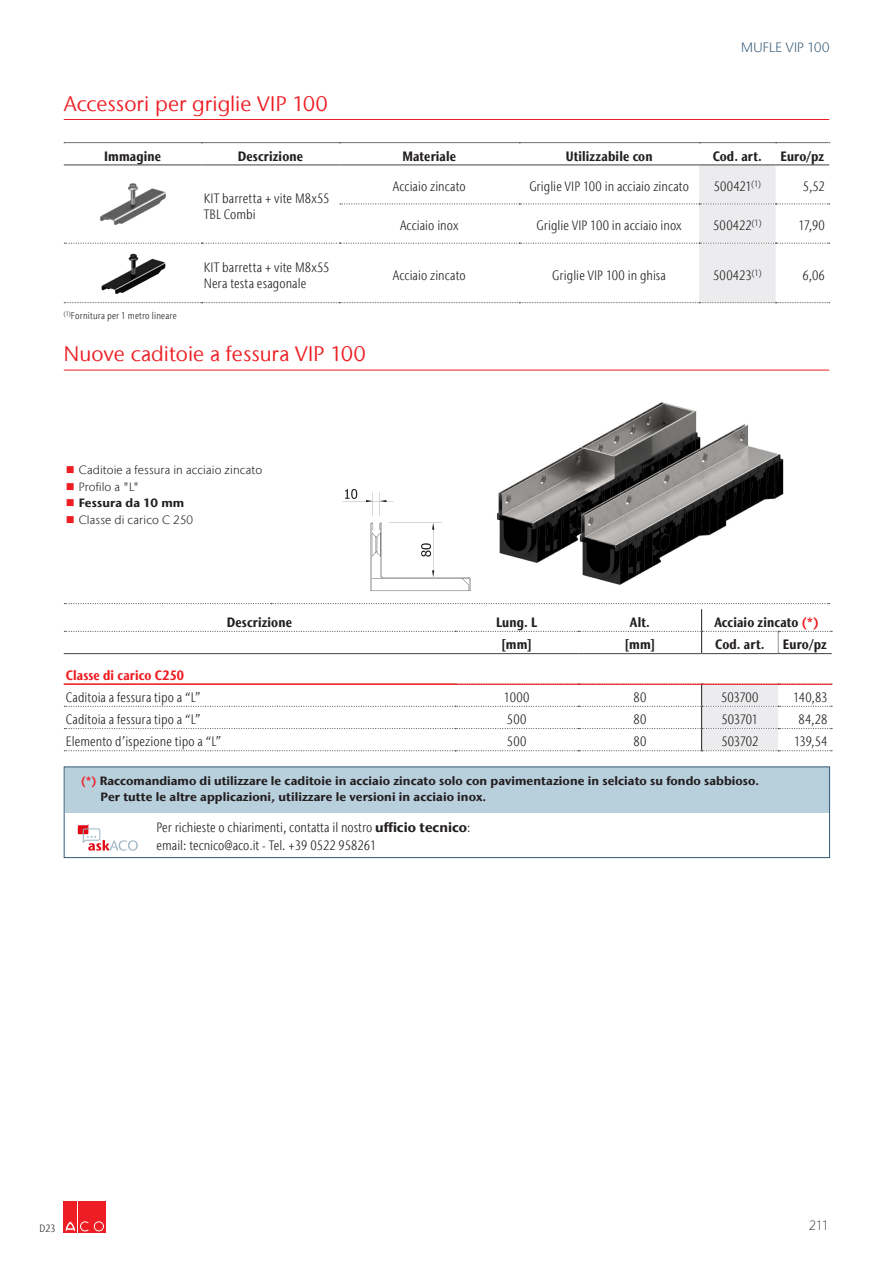
<style>
.page{position:relative;width:893px;height:1263px;background:#fff}
.page>*{position:absolute;margin:0;border:0;box-sizing:border-box;transform-origin:0 0}
.title2_it{font:21px "Stone Sans IIITC Com";letter-spacing:.005em;color:#ee1d23}
.testoTabella_L_it{font:300 condensed 13.5px/16.2px "Stone Sans IIITC Com";letter-spacing:.01em;color:#231f20}
.testoTabella_C_it{font:300 condensed 13.5px "Stone Sans IIITC Com";letter-spacing:.005em;color:#231f20}
.testataTabella_C_it{font:700 condensed 13.5px "Stone Sans IIITC Com";letter-spacing:.01em;color:#231f20}
.Text{font:300 condensed 13.5px "Stone Sans IIITC Com";color:#231f20}
.codice_it{font:300 condensed 13.5px "Stone Sans IIITC Com";letter-spacing:-.005em;color:#231f20}
.testoTabella_R_it{font:300 condensed 13.5px "Stone Sans IIITC Com";letter-spacing:-.01em;color:#231f20}
.raggruppamento_it{font:700 condensed 13.5px "Stone Sans IIITC Com";letter-spacing:.01em;color:#ee1d23}
.testataTabellaL1_it{font:700 condensed 13.5px "Stone Sans IIITC Com";letter-spacing:.01em;color:#231f20}
.t1{font:300 13.5px "Stone Sans IIITC Com";letter-spacing:.02em;color:#335875}
.t2{font:300 13.5px "Stone Sans IIITC Com";color:#57585a}
.Back_Enumeration{font:700 12px "Stone Sans IIITC Com";letter-spacing:.005em;color:#231f20}
.t3{font:300 12px "Stone Sans IIITC Com";letter-spacing:.01em;color:#231f20}
.t4{font:300 condensed 10.5px "Stone Sans IIITC Com";color:#231f20}
.tableNote_it{font:300 condensed 9.75px "Stone Sans IIITC Com";letter-spacing:.015em;color:#231f20}
.s1{color:#ee1d23}
.s2{font-stretch:normal;color:#ee1d23}
.s3{font-stretch:condensed;color:#ee1d23}
.s4{font-weight:700;font-stretch:normal}
</style>
<div class="page">
<div style="left:64px;top:1201px;width:13px;height:32px;background:#ee1d23"></div>
<div style="left:78px;top:1201px;width:13px;height:32px;background:#ee1d23"></div>
<svg style="left:65px;top:1221px;width:24px;height:11px"></svg>
<div style="left:92px;top:1201px;width:13px;height:32px;background:#ee1d23"></div>
<svg style="left:93px;top:1221px;width:11px;height:11px"></svg>
<div style="left:93px;top:1221px;width:12px;height:11px;border:1px solid #ee1d23;border-radius:50%"></div>
<div style="left:95px;top:1223px;width:7px;height:7px;background:#ee1d23;border-radius:50%"></div>
<div style="left:95px;top:1223px;width:7px;height:7px;border:1px solid #ee1d23;border-radius:50%"></div>
<hr style="left:64px;top:119px;width:765px;height:1px;background:#ee1d23">
<hr style="left:64px;top:370px;width:765px;height:1px;background:#ee1d23">
<svg style="left:64px;top:142px;width:766px;height:1px"></svg>
<hr style="left:64px;top:164px;width:138px;height:1px;background:#57585a">
<hr style="left:202px;top:164px;width:137px;height:1px;background:#57585a">
<hr style="left:339px;top:164px;width:180px;height:1px;background:#57585a">
<hr style="left:519px;top:164px;width:180px;height:1px;background:#57585a">
<hr style="left:699px;top:164px;width:77px;height:1px;background:#57585a">
<hr style="left:776px;top:164px;width:53px;height:1px;background:#57585a">
<svg style="left:64px;top:165px;width:766px;height:138px"></svg>
<img style="left:94px;top:180px;width:77px;height:47px">
<img style="left:95px;top:247px;width:75px;height:51px">
<img style="left:343px;top:489px;width:128px;height:102px">
<img style="left:497px;top:401px;width:287px;height:184px">
<svg style="left:64px;top:683px;width:768px;height:68px"></svg>
<svg style="left:64px;top:603px;width:768px;height:50px"></svg>
<hr style="left:64px;top:653px;width:391px;height:1px;background:#57585a">
<hr style="left:455px;top:653px;width:123px;height:1px;background:#57585a">
<hr style="left:578px;top:653px;width:124px;height:1px;background:#57585a">
<hr style="left:702px;top:653px;width:76px;height:1px;background:#57585a">
<hr style="left:778px;top:653px;width:54px;height:1px;background:#57585a">
<hr style="left:64px;top:683px;width:391px;height:2px;background:#ee1d23">
<hr style="left:64px;top:684px;width:768px;height:1px;background:#ee1d23">
<div style="left:65px;top:767px;width:765px;height:46px;background:#b8cfdc"></div>
<img style="left:77px;top:824px;width:61px;height:27px">
<div style="left:64px;top:766px;width:766px;height:92px;border:1px solid #335875"></div>
<p class="t1" style="left:741px;top:39px;width:90px">MUFLE VIP 100</p>
<p class="title2_it" style="left:64px;top:90px;width:265px">Accessori per griglie VIP 100</p>
<p class="testataTabella_C_it" style="left:104px;top:147px;width:58px">Immagine</p>
<p class="testataTabella_C_it" style="left:238px;top:147px;width:67px">Descrizione</p>
<p class="testataTabella_C_it" style="left:402px;top:147px;width:55px">Materiale</p>
<p class="testataTabella_C_it" style="left:566px;top:147px;width:88px">Utilizzabile con</p>
<p class="testataTabella_C_it" style="left:713px;top:147px;width:51px">Cod. art.</p>
<p class="testataTabella_C_it" style="left:780px;top:147px;width:45px">Euro/pz</p>
<p class="testoTabella_L_it" style="left:204px;top:190px;width:127px">KIT barretta + vite M8x55<br>TBL Combi</p>
<p class="testoTabella_C_it" style="left:393px;top:178px;width:74px">Acciaio zincato</p>
<p class="testoTabella_C_it" style="left:529px;top:178px;width:161px">Griglie VIP 100 in acciaio zincato</p>
<p class="codice_it" style="left:714px;top:178px;width:49px">500421<sup>(1)</sup></p>
<p class="testoTabella_R_it" style="left:803px;top:178px;width:24px">5,52</p>
<p class="testoTabella_C_it" style="left:400px;top:217px;width:60px">Acciaio inox</p>
<p class="testoTabella_C_it" style="left:537px;top:217px;width:147px">Griglie VIP 100 in acciaio inox</p>
<p class="codice_it" style="left:713px;top:217px;width:50px">500422<sup>(1)</sup></p>
<p class="testoTabella_R_it" style="left:798px;top:217px;width:28px">17,90</p>
<p class="testoTabella_L_it" style="left:204px;top:259px;width:127px">KIT barretta + vite M8x55<br>Nera testa esagonale</p>
<p class="testoTabella_C_it" style="left:393px;top:267px;width:74px">Acciaio zincato</p>
<p class="testoTabella_C_it" style="left:552px;top:267px;width:115px">Griglie VIP 100 in ghisa</p>
<p class="codice_it" style="left:713px;top:267px;width:50px">500423<sup>(1)</sup></p>
<p class="testoTabella_R_it" style="left:802px;top:267px;width:24px">6,06</p>
<p class="tableNote_it" style="left:64px;top:310px;width:114px"><sup>(1)</sup>Fornitura per 1 metro lineare</p>
<p class="title2_it" style="left:64px;top:341px;width:303px">Nuove caditoie a fessura VIP 100</p>
<p class="t3" style="left:79px;top:463px;width:185px">Caditoie a fessura in acciaio zincato</p>
<p class="t3" style="left:79px;top:479px;width:62px">Profilo a "L"</p>
<p class="Back_Enumeration" style="left:79px;top:495px;width:107px">Fessura da 10 mm</p>
<p class="t3" style="left:79px;top:512px;width:116px">Classe di carico C 250</p>
<p class="testataTabella_C_it" style="left:227px;top:614px;width:67px">Descrizione</p>
<p class="testataTabella_C_it" style="left:496px;top:614px;width:43px">Lung. L</p>
<p class="testataTabella_C_it" style="left:630px;top:614px;width:22px">Alt.</p>
<p class="testataTabellaL1_it" style="left:714px;top:614px;width:106px">Acciaio zincato <span class="s1">(</span><span class="s2">*)</span></p>
<p class="testataTabella_C_it" style="left:501px;top:636px;width:33px">[mm]</p>
<p class="testataTabella_C_it" style="left:624px;top:636px;width:33px">[mm]</p>
<p class="testataTabella_C_it" style="left:715px;top:636px;width:51px">Cod. art.</p>
<p class="testataTabella_C_it" style="left:783px;top:636px;width:45px">Euro/pz</p>
<p class="raggruppamento_it" style="left:66px;top:666px;width:120px">Classe di carico C250</p>
<p class="testoTabella_L_it" style="left:66px;top:689px;width:136px">Caditoia a fessura tipo a “L”</p>
<p class="testoTabella_C_it" style="left:504px;top:689px;width:27px">1000</p>
<p class="testoTabella_C_it" style="left:634px;top:689px;width:14px">80</p>
<p class="codice_it" style="left:721px;top:689px;width:39px">503700</p>
<p class="testoTabella_R_it" style="left:793px;top:689px;width:36px">140,83</p>
<p class="testoTabella_L_it" style="left:66px;top:711px;width:136px">Caditoia a fessura tipo a “L”</p>
<p class="testoTabella_C_it" style="left:507px;top:711px;width:21px">500</p>
<p class="testoTabella_C_it" style="left:634px;top:711px;width:14px">80</p>
<p class="codice_it" style="left:721px;top:711px;width:38px">503701</p>
<p class="testoTabella_R_it" style="left:799px;top:711px;width:30px">84,28</p>
<p class="testoTabella_L_it" style="left:66px;top:734px;width:157px">Elemento d’ispezione tipo a “L”</p>
<p class="testoTabella_C_it" style="left:507px;top:733px;width:21px">500</p>
<p class="testoTabella_C_it" style="left:634px;top:733px;width:14px">80</p>
<p class="codice_it" style="left:721px;top:733px;width:38px">503702</p>
<p class="testoTabella_R_it" style="left:794px;top:733px;width:35px">139,54</p>
<p class="Back_Enumeration" style="left:81px;top:772px;width:680px"><span class="s3">(</span><span class="s1">*)</span> Raccomandiamo di utilizzare le caditoie in acciaio zincato solo con pavimentazione in selciato su fondo sabbioso.</p>
<p class="Back_Enumeration" style="left:101px;top:789px;width:387px">Per tutte le altre applicazioni, utilizzare le versioni in acciaio inox.</p>
<p class="Text" style="left:157px;top:819px;width:315px">Per richieste o chiarimenti, contatta il nostro <span class="s4">ufficio tecnico</span>:</p>
<p class="Text" style="left:157px;top:837px;width:221px">email: tecnico@aco.it - Tel. +39 0522 958261</p>
<p class="t4" style="left:40px;top:1221px;width:17px">D23</p>
<p class="t2" style="left:809px;top:1217px;width:22px">211</p>
</div>
